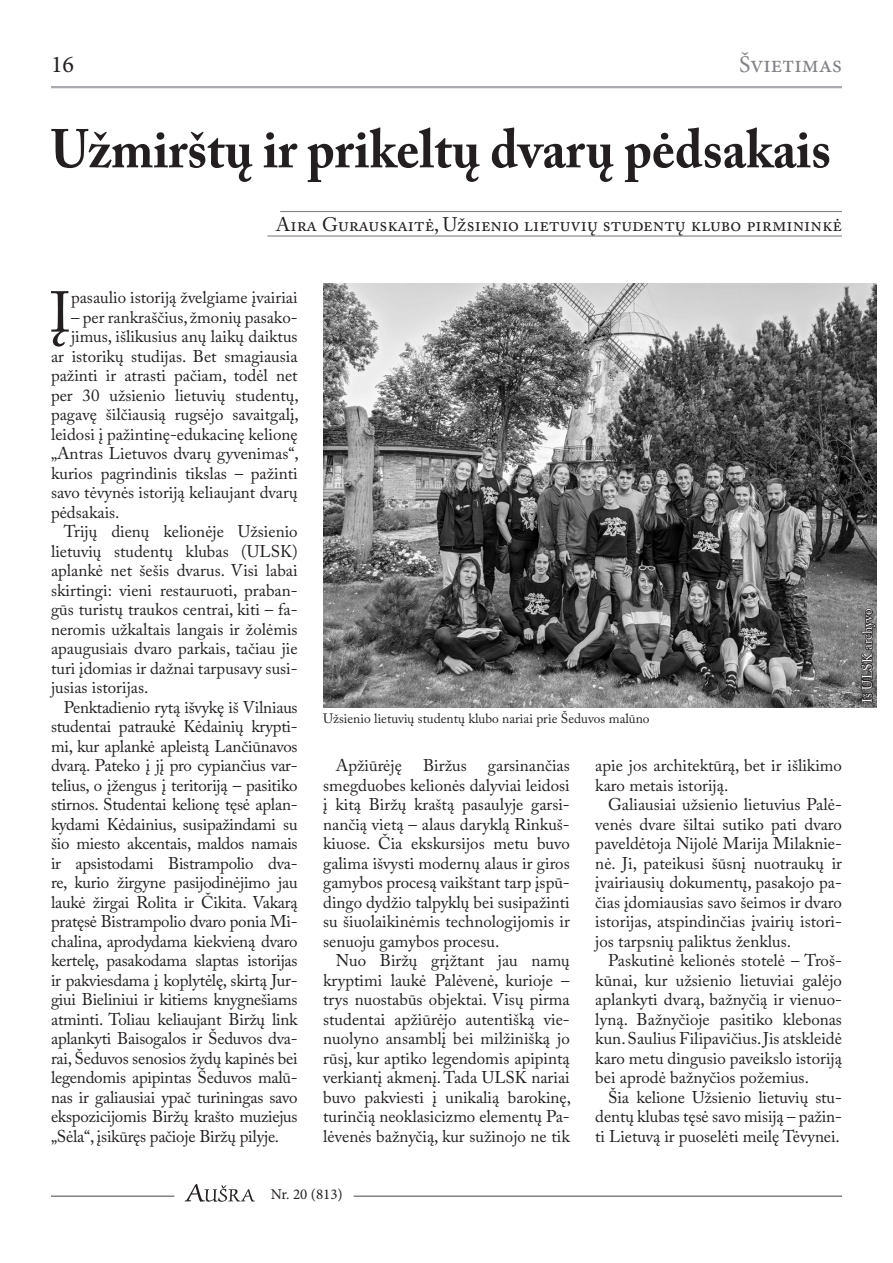
<style>
.page{position:relative;width:893px;height:1263px;background:#fff}
.page>*{position:absolute;margin:0;border:0;box-sizing:border-box;transform-origin:0 0}
.t1{font:57px "Adobe Caslon Pro";color:#231f20}
.t2{font:700 54px "Adobe Caslon Pro";color:#231f20;scale:.95 1}
.t3{font:24px "Minion Pro";color:#808285}
.t4{font:24px "Minion Pro";color:#231f20}
.t5{font:19.5px "Adobe Caslon Pro";color:#231f20}
.t6{font:16.95px/19.5px "Adobe Caslon Pro";letter-spacing:-.005em;color:#231f20;text-align:justify}
.t7{font:15px "Minion Pro";color:#231f20}
.t8{font:13.5px "Adobe Caslon Pro";color:#231f20}
.t9{font:13.5px "Adobe Caslon Pro";color:#fff}
</style>
<div class="page">
<svg style="left:184px;top:1184px;width:71px;height:18px"></svg>
<hr style="left:51px;top:86px;width:791px;height:2px;background:#a8a9ad">
<hr style="left:51px;top:1195px;width:123px;height:2px;background:#808285">
<hr style="left:354px;top:1195px;width:488px;height:2px;background:#808285">
<hr style="left:280px;top:211px;width:562px;height:1px;background:#808285">
<hr style="left:267px;top:235px;width:575px;height:2px;background:#808285">
<img style="left:323px;top:284px;width:554px;height:423px">
<svg style="left:860px;top:607px;width:17px;height:97px;background:#5a5959"></svg>
<h3 class="t4" style="left:51px;top:48px;width:25px">16</h3>
<h3 class="t3" style="left:739px;top:48px;width:104px">Švietimas</h3>
<h2 class="t2" style="left:51px;top:117px;width:822px">Užmirštų ir prikeltų dvarų pėdsakais</h2>
<p class="t5" style="left:276px;top:213px;width:567px">Aira Gurauskaitė, Užsienio lietuvių studentų klubo pirmininkė</p>
<h1 class="t1" style="left:50px;top:279px;width:23px">Į</h1>
<p class="t6" style="left:71px;top:287px;width:228px">pasaulio istoriją žvelgiame įvairiai</p>
<p class="t6" style="left:71px;top:307px;width:228px">– per rankraščius, žmonių pasako-</p>
<p class="t6" style="left:71px;top:326px;width:228px">jimus, išlikusius anų laikų daiktus</p>
<p class="t6" style="left:51px;top:346px;width:248px">ar istorikų studijas. Bet smagiausia</p>
<p class="t6" style="left:51px;top:365px;width:248px">pažinti ir atrasti pačiam, todėl net</p>
<p class="t6" style="left:51px;top:385px;width:249px">per 30 užsienio lietuvių studentų,</p>
<p class="t6" style="left:51px;top:404px;width:249px">pagavę šilčiausią rugsėjo savaitgalį,</p>
<p class="t6" style="left:51px;top:424px;width:248px">leidosi į pažintinę-edukacinę kelionę</p>
<p class="t6" style="left:51px;top:443px;width:249px">„Antras Lietuvos dvarų gyvenimas“,</p>
<p class="t6" style="left:51px;top:463px;width:248px">kurios pagrindinis tikslas – pažinti</p>
<p class="t6" style="left:51px;top:482px;width:248px">savo tėvynės istoriją keliaujant dvarų</p>
<p class="t6" style="left:51px;top:502px;width:70px">pėdsakais.</p>
<p class="t6" style="left:64px;top:521px;width:235px">Trijų dienų kelionėje Užsienio</p>
<p class="t6" style="left:51px;top:541px;width:248px">lietuvių studentų klubas (ULSK)</p>
<p class="t6" style="left:51px;top:560px;width:248px">aplankė net šešis dvarus. Visi labai</p>
<p class="t6" style="left:51px;top:580px;width:248px">skirtingi: vieni restauruoti, praban-</p>
<p class="t6" style="left:51px;top:599px;width:248px">gūs turistų traukos centrai, kiti – fa-</p>
<p class="t6" style="left:51px;top:619px;width:248px">neromis užkaltais langais ir žolėmis</p>
<p class="t6" style="left:51px;top:638px;width:248px">apaugusiais dvaro parkais, tačiau jie</p>
<p class="t6" style="left:51px;top:658px;width:248px">turi įdomias ir dažnai tarpusavy susi-</p>
<p class="t6" style="left:51px;top:677px;width:99px">jusias istorijas.</p>
<p class="t6" style="left:64px;top:697px;width:235px">Penktadienio rytą išvykę iš Vilniaus</p>
<p class="t6" style="left:51px;top:716px;width:248px">studentai patraukė Kėdainių krypti-</p>
<p class="t6" style="left:51px;top:736px;width:248px">mi, kur aplankė apleistą Lančiūnavos</p>
<p class="t6" style="left:51px;top:755px;width:248px">dvarą. Pateko į jį pro cypiančius var-</p>
<p class="t6" style="left:51px;top:775px;width:248px">telius, o įžengus į teritoriją – pasitiko</p>
<p class="t6" style="left:51px;top:794px;width:248px">stirnos. Studentai kelionę tęsė aplan-</p>
<p class="t6" style="left:51px;top:814px;width:248px">kydami Kėdainius, susipažindami su</p>
<p class="t6" style="left:51px;top:833px;width:248px">šio miesto akcentais, maldos namais</p>
<p class="t6" style="left:51px;top:853px;width:248px">ir apsistodami Bistrampolio dva-</p>
<p class="t6" style="left:51px;top:872px;width:248px">re, kurio žirgyne pasijodinėjimo jau</p>
<p class="t6" style="left:51px;top:892px;width:248px">laukė žirgai Rolita ir Čikita. Vakarą</p>
<p class="t6" style="left:51px;top:911px;width:248px">pratęsė Bistrampolio dvaro ponia Mi-</p>
<p class="t6" style="left:51px;top:931px;width:248px">chalina, aprodydama kiekvieną dvaro</p>
<p class="t6" style="left:51px;top:950px;width:248px">kertelę, pasakodama slaptas istorijas</p>
<p class="t6" style="left:51px;top:970px;width:248px">ir pakviesdama į koplytėlę, skirtą Jur-</p>
<p class="t6" style="left:51px;top:989px;width:248px">giui Bieliniui ir kitiems knygnešiams</p>
<p class="t6" style="left:51px;top:1009px;width:249px">atminti. Toliau keliaujant Biržų link</p>
<p class="t6" style="left:51px;top:1028px;width:248px">aplankyti Baisogalos ir Šeduvos dva-</p>
<p class="t6" style="left:51px;top:1048px;width:248px">rai, Šeduvos senosios žydų kapinės bei</p>
<p class="t6" style="left:51px;top:1067px;width:248px">legendomis apipintas Šeduvos malū-</p>
<p class="t6" style="left:51px;top:1087px;width:248px">nas ir galiausiai ypač turiningas savo</p>
<p class="t6" style="left:51px;top:1106px;width:248px">ekspozicijomis Biržų krašto muziejus</p>
<p class="t6" style="left:51px;top:1126px;width:230px">„Sėla“, įsikūręs pačioje Biržų pilyje.</p>
<p class="t8" style="left:323px;top:710px;width:328px">Užsienio lietuvių studentų klubo nariai prie Šeduvos malūno</p>
<p class="t6" style="left:323px;top:755px;width:248px;text-indent:13px">Apžiūrėję Biržus garsinančias smegduobes kelionės dalyviai leidosi į kitą Biržų kraštą pasaulyje garsi&shy;nančią vietą – alaus daryklą Rinkuš&shy;kiuose. Čia ekskursijos metu buvo galima išvysti modernų alaus ir giros gamybos procesą vaikštant tarp įspū&shy;dingo dydžio talpyklų bei susipažinti su šiuolaikinėmis technologijomis ir senuoju gamybos procesu.</p>
<p class="t6" style="left:323px;top:950px;width:249px;text-indent:13px">Nuo Biržų grįžtant jau namų kryptimi laukė Palėvenė, kurioje – trys nuostabūs objektai. Visų pirma studentai apžiūrėjo autentišką vie&shy;nuolyno ansamblį bei milžinišką jo rūsį, kur aptiko legendomis apipintą verkiantį akmenį. Tada ULSK nariai buvo pakviesti į unikalią barokinę, turinčią neoklasicizmo elementų Pa&shy;lėvenės bažnyčią, kur sužinojo ne tik</p>
<p class="t6" style="left:595px;top:755px;width:248px">apie jos architektūrą, bet ir išlikimo karo metais istoriją.</p>
<p class="t6" style="left:595px;top:794px;width:248px;text-indent:13px">Galiausiai užsienio lietuvius Palė&shy;venės dvare šiltai sutiko pati dvaro paveldėtoja Nijolė Marija Milaknie&shy;nė. Ji, pateikusi šūsnį nuotraukų ir įvairiausių dokumentų, pasakojo pa&shy;čias įdomiausias savo šeimos ir dvaro istorijas, atspindinčias įvairių istori&shy;jos tarpsnių paliktus ženklus.</p>
<p class="t6" style="left:595px;top:950px;width:248px;text-indent:13px">Paskutinė kelionės stotelė – Troš&shy;kūnai, kur užsienio lietuviai galėjo aplankyti dvarą, bažnyčią ir vienuo&shy;lyną. Bažnyčioje pasitiko klebonas kun. Saulius Filipavičius. Jis atskleidė karo metu dingusio paveikslo istoriją bei aprodė bažnyčios požemius.</p>
<p class="t6" style="left:595px;top:1087px;width:248px;text-indent:13px">Šia kelione Užsienio lietuvių stu&shy;dentų klubas tęsė savo misiją – pažin&shy;ti Lietuvą ir puoselėti meilę Tėvynei.</p>
<p class="t7" style="left:271px;top:1184px;width:74px">Nr. 20 (813)</p>
<p class="t9" style="left:859px;top:703px;width:96px;rotate:-90deg">Iš ULSK archyvo</p>
</div>
